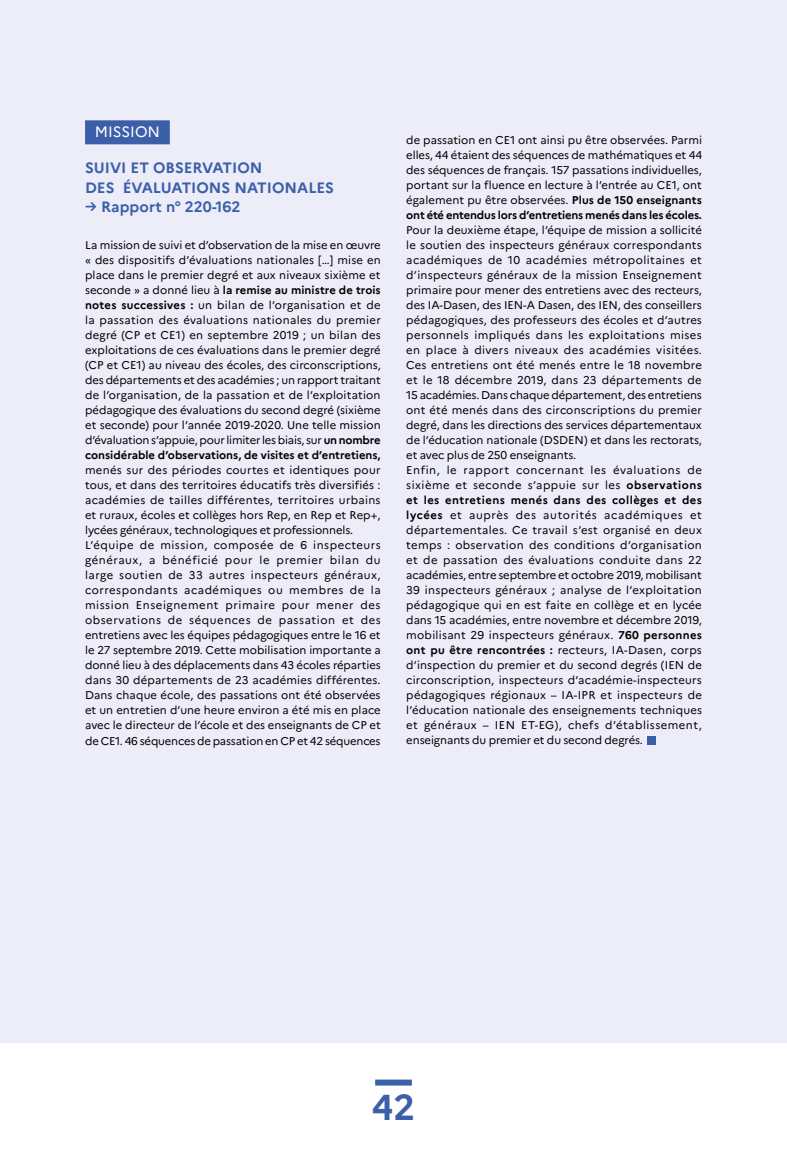
<style>
.page{position:relative;width:787px;height:1149px;background:#fff}
.page>*{position:absolute;margin:0;border:0;box-sizing:border-box;transform-origin:0 0}
.t1{font:700 36px "Marianne";color:#3b5fa9}
.t2{font:700 15px/19.5px "Marianne";color:#3b5fa9}
.t3{font:15px "Marianne";color:#fff}
.t4{font:11.25px/15px "Marianne";letter-spacing:.015em;color:#000;text-align:justify}
.s1{font-size:18px;color:#3b5fa9}
.s2{font-weight:700}
</style>
<div class="page">
<div style="left:0;top:0;width:787px;height:1042px;background:#ecedf8"></div>
<div style="left:375px;top:1079px;width:37px;height:6px;background:#3b5fa9"></div>
<div style="left:647px;top:735px;width:9px;height:9px;background:#3b5fa9"></div>
<div style="left:85px;top:120px;width:85px;height:24px;background:#3b5fa9"></div>
<h2 class="t3" style="left:95px;top:123px;width:76px">MISSION <span class="s1">.</span></h2>
<h2 class="t2" style="left:85px;top:158px;width:250px">SUIVI ET OBSERVATION<br>DES ÉVALUATIONS NATIONALES</h2>
<h2 class="t2" style="left:85px;top:197px;width:157px">→ Rapport n° 220-162</h2>
<p class="t4" style="left:85px;top:237px;width:297px">La mission de suivi et d’observation de la mise en œuvre « des dispositifs d’évaluations nationales […] mise en place dans le premier degré et aux niveaux sixième et seconde » a donné lieu à <span class="s2">la remise au ministre de trois notes successives :</span> un bilan de l’organisation et de la passation des évaluations nationales du premier degré (CP et CE1) en septembre 2019 ; un bilan des exploitations de ces évaluations dans le premier degré (CP et CE1) au niveau des écoles, des circonscriptions, des départements et des académies ; un rapport traitant de l’organisation, de la passation et de l’exploitation pédagogique des évaluations du second degré (sixième et seconde) pour l’année 2019-2020. Une telle mission d’évaluation s’appuie, pour limiter les biais, sur <span class="s2">un nombre considérable d’observations, de visites et d’entretiens,</span></p>
<p class="t4" style="left:85px;top:462px;width:297px;text-align:left">menés sur des périodes courtes et identiques pour tous, et dans des territoires éducatifs très diversifiés : académies de tailles différentes, territoires urbains et ruraux, écoles et collèges hors Rep, en Rep et Rep+, lycées généraux, technologiques et professionnels.<br>L’équipe de mission, composée de 6 inspecteurs généraux, a bénéficié pour le premier bilan du large soutien de 33 autres inspecteurs généraux, correspondants académiques ou membres de la mission Enseignement primaire pour mener des observations de séquences de passation et des entretiens avec les équipes pédagogiques entre le 16 et le 27 septembre 2019. Cette mobilisation importante a donné lieu à des déplacements dans 43 écoles réparties dans 30 départements de 23 académies différentes.<br>Dans chaque école, des passations ont été observées et un entretien d’une heure environ a été mis en place avec le directeur de l’école et des enseignants de CP et de CE1. 46 séquences de passation en CP et 42 séquences</p>
<p class="t4" style="left:406px;top:132px;width:297px">de passation en CE1 ont ainsi pu être observées. Parmi elles, 44 étaient des séquences de mathématiques et 44 des séquences de français. 157 passations individuelles, portant sur la fluence en lecture à l’entrée au CE1, ont également pu être observées. <span class="s2">Plus de 150 enseignants ont été entendus lors d’entretiens menés dans les écoles.</span></p>
<p class="t4" style="left:406px;top:222px;width:297px;text-align:left">Pour la deuxième étape, l’équipe de mission a sollicité le soutien des inspecteurs généraux correspondants académiques de 10 académies métropolitaines et d’inspecteurs généraux de la mission Enseignement primaire pour mener des entretiens avec des recteurs, des IA-Dasen, des IEN-A Dasen, des IEN, des conseillers pédagogiques, des professeurs des écoles et d’autres personnels impliqués dans les exploitations mises en place à divers niveaux des académies visitées.<br>Ces entretiens ont été menés entre le 18 novembre et le 18 décembre 2019, dans 23 départements de 15 académies. Dans chaque département, des entretiens ont été menés dans des circonscriptions du premier degré, dans les directions des services départementaux de l’éducation nationale (DSDEN) et dans les rectorats, et avec plus de 250 enseignants.<br>Enfin, le rapport concernant les évaluations de sixième et seconde s’appuie sur les <span class="s2">observations et les entretiens menés dans des collèges et des lycées</span> et auprès des autorités académiques et départementales. Ce travail s’est organisé en deux temps : observation des conditions d’organisation et de passation des évaluations conduite dans 22 académies, entre septembre et octobre 2019, mobilisant 39 inspecteurs généraux ; analyse de l’exploitation pédagogique qui en est faite en collège et en lycée dans 15 académies, entre novembre et décembre 2019, mobilisant 29 inspecteurs généraux. <span class="s2">760 personnes ont pu être rencontrées :</span> recteurs, IA-Dasen, corps d’inspection du premier et du second degrés (IEN de circonscription, inspecteurs d’académie-inspecteurs pédagogiques régionaux – IA-IPR et inspecteurs de l’éducation nationale des enseignements techniques et généraux – IEN ET-EG), chefs d’établissement, enseignants du premier et du second degrés.</p>
<h1 class="t1" style="left:372px;top:1084px;width:45px">42</h1>
</div>
